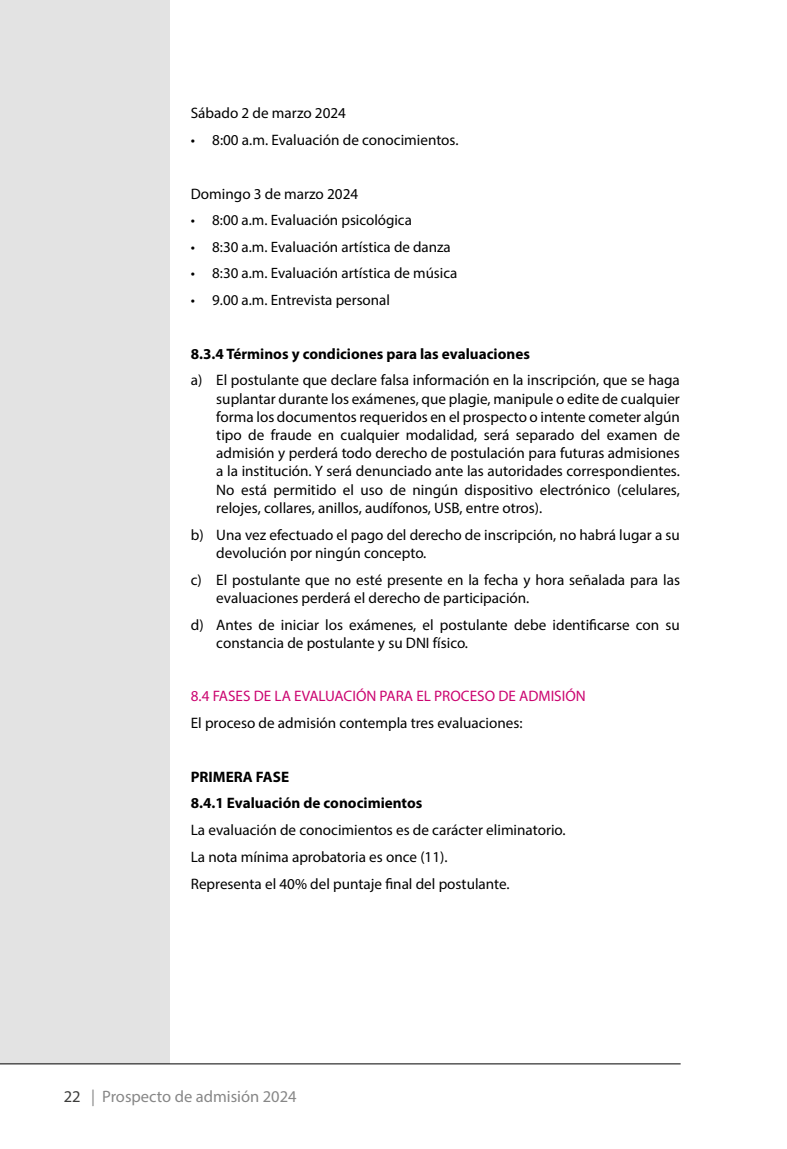
<style>
.page{position:relative;width:787px;height:1149px;background:#fff}
.page>*{position:absolute;margin:0;border:0;box-sizing:border-box;transform-origin:0 0}
.t1{font:16.5px "Myriad Pro";color:#878787}
.t2{font:15.15px/18.1px "Myriad Pro";color:#000}
.t3{font:15.15px/26.7px "Myriad Pro";color:#cb0470}
.t4{font:15px "Myriad Pro";color:#000}
.s1{font-weight:700}
.s2{color:#000}
.s3{color:#3c3c3b}
</style>
<div class="page">
<div style="left:0;top:0;width:170px;height:1063px;background:#e3e3e3"></div>
<hr style="left:0;top:1063px;width:680px;height:1px;background:#000">
<p class="t2" style="left:191px;top:104px;width:157px">Sábado 2 de marzo 2024</p>
<p class="t2" style="left:191px;top:130px;width:269px">• 8:00 a.m. Evaluación de conocimientos.</p>
<p class="t2" style="left:191px;top:184px;width:169px">Domingo 3 de marzo 2024</p>
<p class="t4" style="left:191px;top:211px;width:223px">• 8:00 a.m. Evaluación psicológica</p>
<p class="t4" style="left:191px;top:237px;width:261px">• 8:30 a.m. Evaluación artística de danza</p>
<p class="t4" style="left:191px;top:264px;width:268px">• 8:30 a.m. Evaluación artística de música</p>
<p class="t4" style="left:191px;top:290px;width:201px">• 9.00 a.m. Entrevista personal</p>
<p class="t2" style="left:191px;top:340px;width:490px;line-height:26.7px"><span class="s1">8.3.4 Términos y condiciones para las evaluaciones<br></span>a) El postulante que declare falsa información en la inscripción, que se haga</p>
<p class="t2" style="left:216px;top:389px;width:465px;text-align:justify">suplantar durante los exámenes, que plagie, manipule o edite de cualquier forma los documentos requeridos en el prospecto o intente cometer algún tipo de fraude en cualquier modalidad, será separado del examen de admisión y perderá todo derecho de postulación para futuras admisiones a la institución. Y será denunciado ante las autoridades correspondientes.<br>No está permitido el uso de ningún dispositivo electrónico (celulares, relojes, collares, anillos, audífonos, USB, entre otros).</p>
<p class="t2" style="left:216px;top:525px;width:465px;text-indent:-26px">b) Una vez efectuado el pago del derecho de inscripción, no habrá lugar a su devolución por ningún concepto.</p>
<p class="t2" style="left:216px;top:570px;width:465px;text-indent:-26px">c) El postulante que no esté presente en la fecha y hora señalada para las evaluaciones perderá el derecho de participación.</p>
<p class="t2" style="left:216px;top:615px;width:465px;text-indent:-26px">d) Antes de iniciar los exámenes, el postulante debe identificarse con su constancia de postulante y su DNI físico.</p>
<p class="t3" style="left:191px;top:682px;width:396px">8.4 FASES DE LA EVALUACIÓN PARA EL PROCESO DE ADMISIÓN<br><span class="s2">El proceso de admisión contempla tres evaluaciones:</span></p>
<p class="t2" style="left:191px;top:762px;width:376px;line-height:26.7px"><span class="s1">PRIMERA FASE<br>8.4.1 Evaluación de conocimientos<br></span>La evaluación de conocimientos es de carácter eliminatorio.<br>La nota mínima aprobatoria es once (11).<br>Representa el 40% del puntaje final del postulante.</p>
<p class="t1" style="left:64px;top:1085px;width:234px"><span class="s3">22</span> | Prospecto de admisión 2024</p>
</div>
